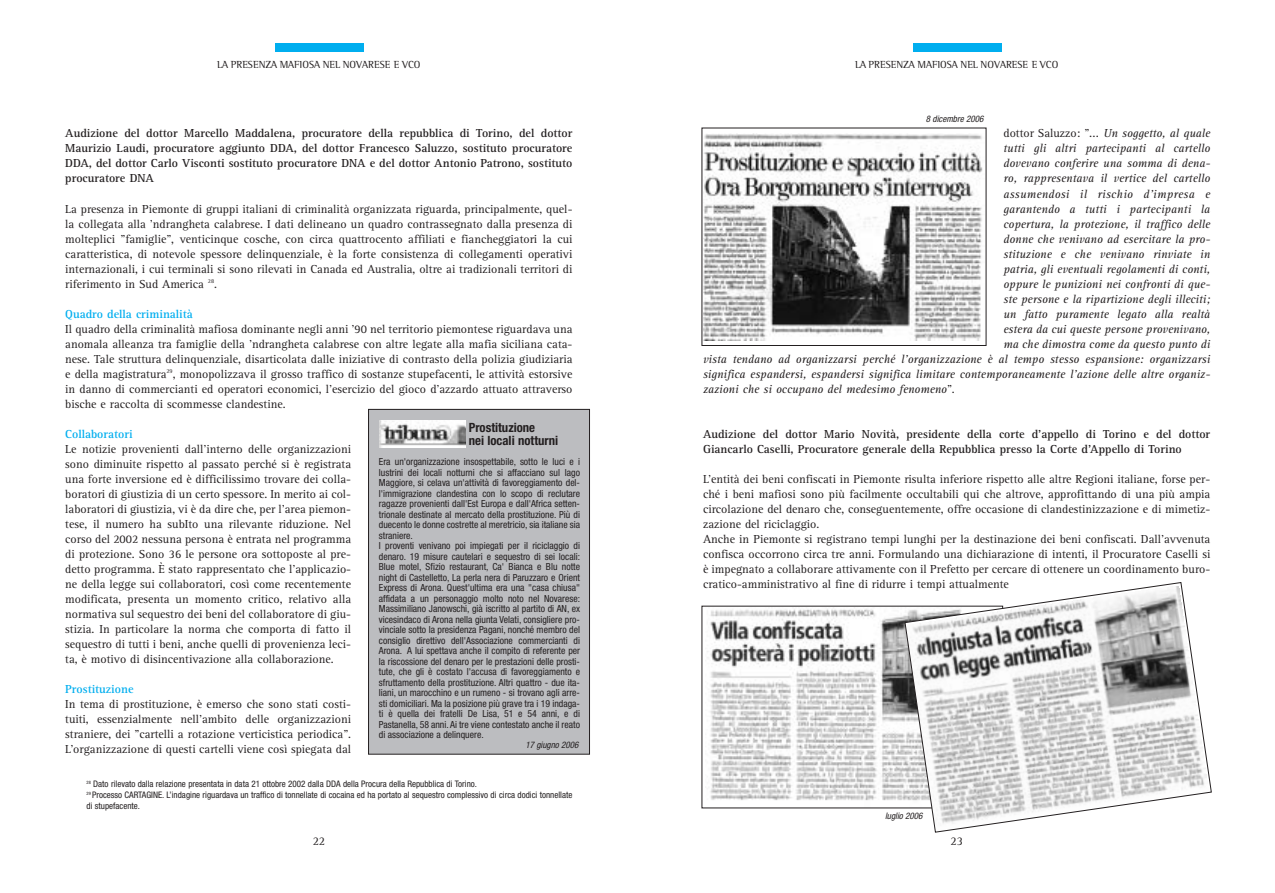
<style>
.page{position:relative;width:1275px;height:893px;background:#fff}
.page>*{position:absolute;margin:0;border:0;box-sizing:border-box;transform-origin:0 0}
.t1{font:700 condensed 12.75px/13.5px "Helvetica Neue";color:#231f20}
.t2{font:12px/15px "Rotis Serif";color:#231f20;text-align:justify}
.t3{font:italic 12px "Rotis Serif";color:#231f20}
.t4{font:700 12px/15px "Rotis Serif";color:#231f20}
.t5{font:700 12px "Rotis Serif";color:#00aeef}
.t6{font:italic 12px "Rotis Serif";letter-spacing:.02em;color:#231f20}
.t7{font:12px "Rotis Semi Serif";color:#231f20}
.t8{font:10.5px "Rotis Semi Serif";color:#231f20}
.t9{font:condensed 9.75px/10.5px "Helvetica Neue";color:#231f20}
.t10{font:condensed 9px/10.8px "Helvetica Neue";color:#231f20}
.t11{font:italic condensed 9px "Helvetica Neue";color:#231f20}
.s1{font-style:normal}
</style>
<div class="page">
<div style="left:913px;top:43px;width:88px;height:8px;background:#00aeef"></div>
<img style="left:704px;top:133px;width:279px;height:207px">
<img style="left:707px;top:607px;width:197px;height:194px">
<svg style="left:904px;top:582px;width:308px;height:251px"></svg>
<div style="left:275px;top:43px;width:88px;height:8px;background:#00aeef"></div>
<div style="left:369px;top:409px;width:221px;height:345px;background:#bcbdc0"></div>
<div style="left:368px;top:409px;width:222px;height:345px;border:1px solid #231f20"></div>
<img style="left:379px;top:420px;width:86px;height:27px">
<p class="t8" style="left:217px;top:61px;width:205px">LA PRESENZA MAFIOSA NEL NOVARESE E VCO</p>
<p class="t4" style="left:65px;top:127px;width:509px;text-align:justify">Audizione del dottor Marcello Maddalena, procuratore della repubblica di Torino, del dottor Maurizio Laudi, procuratore aggiunto DDA, del dottor Francesco Saluzzo, sostituto procuratore DDA, del dottor Carlo Visconti sostituto procuratore DNA e del dottor Antonio Patrono, sostituto procuratore DNA</p>
<p class="t2" style="left:65px;top:202px;width:509px">La presenza in Piemonte di gruppi italiani di criminalità organizzata riguarda, principalmente, quel&shy;la collegata alla ’ndrangheta calabrese. I dati delineano un quadro contrassegnato dalla presenza di molteplici "famiglie", venticinque cosche, con circa quattrocento affiliati e fiancheggiatori la cui caratteristica, di notevole spessore delinquenziale, è la forte consistenza di collegamenti operativi internazionali, i cui terminali si sono rilevati in Canada ed Australia, oltre ai tradizionali territori di riferimento in Sud America <sup>28</sup>.</p>
<p class="t5" style="left:65px;top:309px;width:129px">Quadro della criminalità</p>
<p class="t2" style="left:65px;top:322px;width:509px">Il quadro della criminalità mafiosa dominante negli anni ’90 nel territorio piemontese riguardava una anomala alleanza tra famiglie della ’ndrangheta calabrese con altre legate alla mafia siciliana cata&shy;nese. Tale struttura delinquenziale, disarticolata dalle iniziative di contrasto della polizia giudiziaria e della magistratura<sup>29</sup>, monopolizzava il grosso traffico di sostanze stupefacenti, le attività estorsive in danno di commercianti ed operatori economici, l’esercizio del gioco d’azzardo attuato attraverso bische e raccolta di scommesse clandestine.</p>
<p class="t5" style="left:65px;top:429px;width:69px">Collaboratori</p>
<p class="t2" style="left:65px;top:442px;width:287px">Le notizie provenienti dall’interno delle organizzazioni sono diminuite rispetto al passato perché si è registrata una forte inversione ed è difficilissimo trovare dei colla&shy;boratori di giustizia di un certo spessore. In merito ai col&shy;laboratori di giustizia, vi è da dire che, per l’area piemon&shy;tese, il numero ha subIto una rilevante riduzione. Nel corso del 2002 nessuna persona è entrata nel programma di protezione. Sono 36 le persone ora sottoposte al pre&shy;detto programma. È stato rappresentato che l’applicazio&shy;ne della legge sui collaboratori, così come recentemente modificata, presenta un momento critico, relativo alla normativa sul sequestro dei beni del collaboratore di giu&shy;stizia. In particolare la norma che comporta di fatto il sequestro di tutti i beni, anche quelli di provenienza leci&shy;ta, è motivo di disincentivazione alla collaborazione.</p>
<p class="t5" style="left:65px;top:684px;width:70px">Prostituzione</p>
<p class="t2" style="left:65px;top:697px;width:287px">In tema di prostituzione, è emerso che sono stati costi&shy;tuiti, essenzialmente nell’ambito delle organizzazioni straniere, dei "cartelli a rotazione verticistica periodica".<br>L’organizzazione di questi cartelli viene così spiegata dal</p>
<p class="t1" style="left:469px;top:421px;width:91px">Prostituzione<br>nei locali notturni</p>
<p class="t9" style="left:379px;top:457px;width:203px">Era un'organizzazione insospettabile, sotto le luci e i lustrini dei locali notturni che si affacciano sul lago Maggiore, si celava un'attività di favoreggiamento del&shy;l'immigrazione clandestina con lo scopo di reclutare ragazze provenienti dall'Est Europa e dall'Africa setten&shy;trionale destinate al mercato della prostituzione. Più di duecento le donne costrette al meretricio, sia italiane sia straniere.<br>I proventi venivano poi impiegati per il riciclaggio di denaro. 19 misure cautelari e sequestro di sei locali:<br>Blue motel, Sfizio restaurant, Ca' Bianca e Blu notte night di Castelletto, La perla nera di Paruzzaro e Orient Express di Arona. Quest'ultima era una "casa chiusa" affidata a un personaggio molto noto nel Novarese:<br>Massimiliano Janowschi, già iscritto al partito di AN, ex vicesindaco di Arona nella giunta Velati, consigliere pro&shy;vinciale sotto la presidenza Pagani, nonché membro del consiglio direttivo dell'Associazione commercianti di Arona. A lui spettava anche il compito di referente per la riscossione del denaro per le prestazioni delle prosti&shy;tute, che gli è costato l'accusa di favoreggiamento e sfruttamento della prostituzione. Altri quattro - due ita&shy;liani, un marocchino e un rumeno - si trovano agli arre&shy;sti domiciliari. Ma la posizione più grave tra i 19 indaga&shy;ti è quella dei fratelli De Lisa, 51 e 54 anni, e di Pastanella, 58 anni. Ai tre viene contestato anche il reato di associazione a delinquere.</p>
<p class="t11" style="left:525px;top:741px;width:55px">17 giugno 2006</p>
<p class="t10" style="left:87px;top:779px;width:487px"><sup>28</sup> Dato rilevato dalla relazione presentata in data 21 ottobre 2002 dalla DDA della Procura della Repubblica di Torino.<br><sup>29</sup> Processo CARTAGINE. L’indagine riguardava un traffico di tonnellate di cocaina ed ha portato al sequestro complessivo di circa dodici tonnellate di stupefacente.</p>
<p class="t7" style="left:313px;top:836px;width:14px">22</p>
<p class="t8" style="left:855px;top:61px;width:205px">LA PRESENZA MAFIOSA NEL NOVARESE E VCO</p>
<p class="t11" style="left:926px;top:115px;width:59px">8 dicembre 2006</p>
<p class="t3" style="left:1003px;top:129px;width:208px"><span class="s1">dottor Saluzzo: "</span>... Un soggetto, al quale</p>
<p class="t3" style="left:1003px;top:144px;width:208px">tutti gli altri partecipanti al cartello</p>
<p class="t3" style="left:1003px;top:159px;width:208px">dovevano conferire una somma di dena-</p>
<p class="t3" style="left:1003px;top:174px;width:208px">ro, rappresentava il vertice del cartello</p>
<p class="t6" style="left:1003px;top:189px;width:208px">assumendosi il rischio d’impresa e</p>
<p class="t3" style="left:1003px;top:204px;width:208px">garantendo a tutti i partecipanti la</p>
<p class="t3" style="left:1003px;top:219px;width:208px">copertura, la protezione, il traffico delle</p>
<p class="t3" style="left:1003px;top:234px;width:208px">donne che venivano ad esercitare la pro-</p>
<p class="t3" style="left:1003px;top:249px;width:208px">stituzione e che venivano rinviate in</p>
<p class="t3" style="left:1003px;top:264px;width:208px">patria, gli eventuali regolamenti di conti,</p>
<p class="t3" style="left:1003px;top:279px;width:208px">oppure le punizioni nei confronti di que-</p>
<p class="t3" style="left:1003px;top:294px;width:208px">ste persone e la ripartizione degli illeciti;</p>
<p class="t3" style="left:1003px;top:309px;width:208px">un fatto puramente legato alla realtà</p>
<p class="t3" style="left:1003px;top:324px;width:208px">estera da cui queste persone provenivano,</p>
<p class="t3" style="left:1003px;top:339px;width:208px">ma che dimostra come da questo punto di</p>
<p class="t3" style="left:703px;top:354px;width:509px">vista tendano ad organizzarsi perché l’organizzazione è al tempo stesso espansione: organizzarsi</p>
<p class="t3" style="left:703px;top:369px;width:509px">significa espandersi, espandersi significa limitare contemporaneamente l’azione delle altre organiz-</p>
<p class="t3" style="left:703px;top:384px;width:253px">zazioni che si occupano del medesimo fenomeno<span class="s1">".</span></p>
<p class="t4" style="left:703px;top:427px;width:509px">Audizione del dottor Mario Novità, presidente della corte d’appello di Torino e del dottor<br>Giancarlo Caselli, Procuratore generale della Repubblica presso la Corte d’Appello di Torino</p>
<p class="t2" style="left:703px;top:472px;width:509px;text-align:left">L’entità dei beni confiscati in Piemonte risulta inferiore rispetto alle altre Regioni italiane, forse per&shy;ché i beni mafiosi sono più facilmente occultabili qui che altrove, approfittando di una più ampia circolazione del denaro che, conseguentemente, offre occasione di clandestinizzazione e di mimetiz&shy;zazione del riciclaggio.<br>Anche in Piemonte si registrano tempi lunghi per la destinazione dei beni confiscati. Dall’avvenuta confisca occorrono circa tre anni. Formulando una dichiarazione di intenti, il Procuratore Caselli si è impegnato a collaborare attivamente con il Prefetto per cercare di ottenere un coordinamento buro&shy;cratico-amministrativo al fine di ridurre i tempi attualmente</p>
<p class="t11" style="left:885px;top:812px;width:39px">luglio 2006</p>
<p class="t7" style="left:950px;top:836px;width:14px">23</p>
</div>
